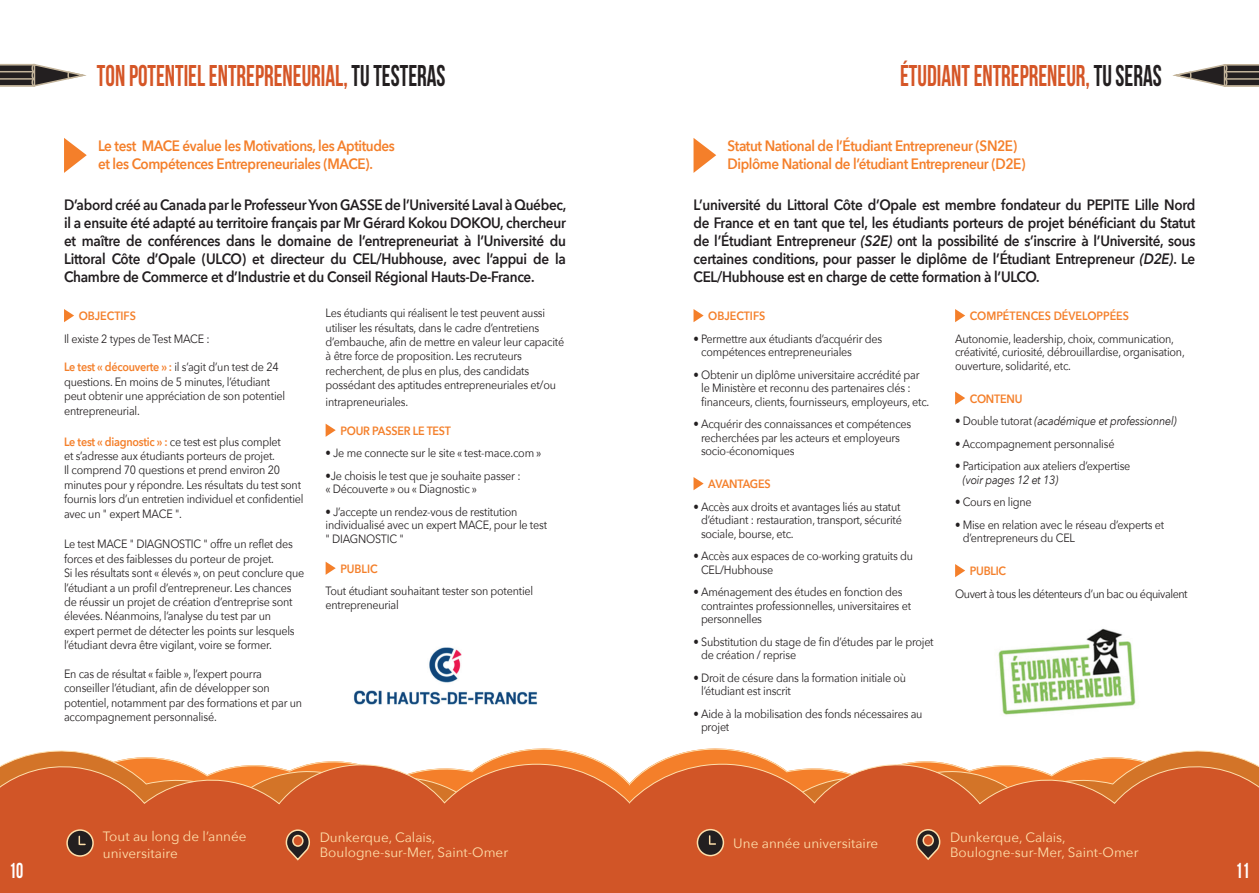
<style>
.page{position:relative;width:1259px;height:893px;background:#fff}
.page>*{position:absolute;margin:0;border:0;box-sizing:border-box;transform-origin:0 0}
.t1{font:30px "Bebas Neue";color:#d55627;scale:.8 1}
.t2{font:21.6px "Bebas Neue";color:#fff;scale:.83 1}
.t3{font:600 15px/18px "Avenir Next";letter-spacing:-.02em;color:#211d1f;text-align:justify;scale:.9 1}
.t4{font:600 15px/18px "Avenir Next";letter-spacing:-.03em;color:#f47f2a;scale:.9 1}
.t5{font:13.5px/15px "Avenir Next";color:#fedfab}
.t6{font:12px/14.4px "Avenir Next";letter-spacing:-.02em;color:#231f20;scale:.9 1}
.t7{font:600 12px "Avenir Next";color:#f47f2a;scale:.9 1}
.t8{font:italic 12px "Avenir Next";letter-spacing:-.02em;color:#231f20;scale:.9 1}
.t9{font:12px "Avenir Next";letter-spacing:-.04em;color:#231f20;scale:.9 1}
.t10{font:600 12px "Avenir Next";letter-spacing:-.02em;color:#f47f2a;scale:.9 1}
.t11{font:600 12px "Avenir Next";letter-spacing:-.03em;color:#f47f2a;scale:.9 1}
.s1{color:#231f20}
.s2{font-weight:600;color:#f47f2a}
.s3{font-style:italic}
.s4{font-style:normal}
</style>
<div class="page">
<img style="left:353px;top:647px;width:185px;height:58px">
<svg style="left:13px;top:749px;width:584px;height:11px"></svg>
<svg style="left:0;top:760px;width:629px;height:133px;background:#d5602f"></svg>
<svg style="left:64px;top:138px;width:23px;height:35px"></svg>
<svg style="left:64px;top:309px;width:10px;height:13px"></svg>
<svg style="left:326px;top:424px;width:10px;height:13px"></svg>
<svg style="left:326px;top:562px;width:10px;height:13px"></svg>
<svg style="left:693px;top:309px;width:10px;height:13px"></svg>
<svg style="left:693px;top:477px;width:10px;height:13px"></svg>
<svg style="left:955px;top:309px;width:10px;height:13px"></svg>
<svg style="left:955px;top:391px;width:10px;height:14px"></svg>
<svg style="left:955px;top:564px;width:10px;height:13px"></svg>
<svg style="left:662px;top:749px;width:584px;height:11px"></svg>
<svg style="left:629px;top:760px;width:630px;height:133px;background:#d56030"></svg>
<svg style="left:915px;top:828px;width:26px;height:33px"></svg>
<div style="left:697px;top:830px;width:26px;height:26px;background:#231f20;border-radius:50%"></div>
<div style="left:696px;top:829px;width:28px;height:27px;border:2px solid #fedfab;border-radius:50%"></div>
<svg style="left:709px;top:836px;width:6px;height:9px"></svg>
<svg style="left:693px;top:138px;width:23px;height:35px"></svg>
<svg style="left:1172px;top:64px;width:87px;height:23px"></svg>
<svg style="left:0;top:63px;width:87px;height:24px"></svg>
<svg style="left:285px;top:829px;width:26px;height:33px"></svg>
<svg style="left:67px;top:830px;width:26px;height:26px"></svg>
<div style="left:66px;top:829px;width:28px;height:28px;border:2px solid #fedfab;border-radius:50%"></div>
<svg style="left:79px;top:836px;width:6px;height:9px"></svg>
<img style="left:998px;top:628px;width:138px;height:87px">
<h1 class="t1" style="left:97px;top:60px;width:436px">TON POTENTIEL ENTREPRENEURIAL, <span class="s1">TU TESTERAS</span></h1>
<p class="t4" style="left:98px;top:136px;width:331px;text-indent:84px">évalue les Motivations, les Aptitudes et les Compétences Entrepreneuriales (MACE).</p>
<p class="t4" style="left:98px;top:136px;width:73px">Le test MACE</p>
<p class="t3" style="left:64px;top:196px;width:559px">D’abord créé au Canada par le Professeur Yvon GASSE de l’Université Laval à Québec, il a ensuite été adapté au territoire français par Mr Gérard Kokou DOKOU</p>
<p class="t3" style="left:64px;top:214px;width:559px;text-indent:436px">, chercheur et maître de conférences dans le domaine de l’entrepreneuriat à l’Université du Littoral Côte d’Opale (ULCO) et directeur du CEL/Hubhouse, avec l’appui de la Chambre de Commerce et d’I ndustrie et du Conseil Régional Hauts-De-France.</p>
<p class="t7" style="left:79px;top:306px;width:63px">Obj ectifs</p>
<p class="t6" style="left:64px;top:331px;width:163px">Il existe 2 types de Test MACE :</p>
<p class="t6" style="left:64px;top:359px;width:247px"><span class="s2">Le test « découverte » :</span> il s’agit d’un test de 24 questions. En moins de 5 minutes, l’étudiant peut obtenir une appréciation de son potentiel entrepreneurial.</p>
<p class="t6" style="left:64px;top:434px;width:268px"><span class="s2">Le test « diagnostic » :</span> ce test est plus complet<br>et s’adresse aux étudiants porteurs de projet.<br>Il comprend 70 questions et prend environ 20 minutes pour y répondre. Les résultats du test sont fournis lors d’un entretien individuel et confidentiel avec un " expert MACE ".</p>
<p class="t6" style="left:64px;top:536px;width:268px">Le test MACE " DIAGNOSTIC " offre un reflet des forces et des faiblesses du porteur de projet.<br>Si les résultats sont « élevés », on peut conclure que l’étudiant a un profil d’entrepreneur. Les chances de réussir un projet de création d’entreprise sont élevées. Néanmoins, l’analyse du test par un expert permet de détecter les points sur lesquels l’étudiant devra être vigilant, voire se former.</p>
<p class="t6" style="left:64px;top:666px;width:266px">En cas de résultat « faible », l’expert pourra conseiller l’étudiant, afin de développer son potentiel, notamment par des formations et par un accompagnement personnalisé.</p>
<p class="t6" style="left:326px;top:305px;width:267px">Les étudiants qui réalisent le test peuvent aussi utiliser les résultats, dans le cadre d’entretiens d’embauche, afin de mettre en valeur leur capacité à être force de proposition. Les recruteurs recherchent, de plus en plus, des candidats possédant des aptitudes entrepreneuriales et/ou</p>
<p class="t6" style="left:326px;top:394px;width:93px">intrapreneuriales.</p>
<p class="t10" style="left:340px;top:420px;width:124px">pour pass er le test</p>
<p class="t6" style="left:326px;top:445px;width:241px">• Je me connecte sur le site « test-mace.com »</p>
<p class="t6" style="left:326px;top:468px;width:218px;line-height:13.5px">•Je choisis le test que je souhaite passer : « Découverte » ou « Diagnostic »</p>
<p class="t6" style="left:326px;top:504px;width:248px;line-height:13.5px">• J’accepte un rendez-vous de restitution individualisé avec un expert MACE, pour le test " DIAGNOSTIC "</p>
<p class="t7" style="left:340px;top:558px;width:43px">public</p>
<p class="t6" style="left:326px;top:584px;width:232px;line-height:13.5px">Tout étudiant souhaitant tester son potentiel entrepreneurial</p>
<h2 class="t2" style="left:9px;top:859px;width:19px">10</h2>
<p class="t5" style="left:103px;top:828px;width:145px;line-height:16.5px">Tout au long de l’année universitaire</p>
<p class="t5" style="left:320px;top:829px;width:190px">Dunkerque, Calais,<br>Boulogne-sur-Mer, Saint-Omer</p>
<h1 class="t1" style="left:900px;top:60px;width:327px">ÉTUDIANT ENTREPRENEUR, <span class="s1">TU SERAS</span></h1>
<p class="t4" style="left:727px;top:136px;width:332px">Statut National de l’Étudiant Entrepreneur (SN 2E)<br>Diplôme National de l’étudiant Entrepreneur (D2E)</p>
<p class="t3" style="left:693px;top:196px;width:559px">L’université du Littoral Côte d’Opale est membre fondateur du PEPITE Lille Nord de France et en tant que tel, les étudiants porteurs de projet bénéficiant du Statut de l’Étudiant Entrepreneur <span class="s3">(S2E)</span> ont la possibilité de s’inscrire à l’Université, sous certaines conditions, pour passer le diplôme de l’Étudiant Entrepreneur <span class="s3">(D2E)</span>. Le CEL/Hubhouse est en charge de cette formation à l’ULCO.</p>
<p class="t7" style="left:708px;top:306px;width:63px">Obj ectifs</p>
<p class="t6" style="left:701px;top:331px;width:203px;line-height:13.5px;text-indent:-8px">• Permettre aux étudiants d’acquérir des compétences entrepreneuriales</p>
<p class="t6" style="left:701px;top:367px;width:255px;line-height:13.5px;text-indent:-8px">• Obtenir un diplôme universitaire accrédité par le Ministère et reconnu des partenaires clés : financeurs, clients, fournisseurs, employeurs, etc.</p>
<p class="t6" style="left:701px;top:417px;width:235px;line-height:13.5px;text-indent:-7px">• Acquérir des connaissances et compétences recherchées par les acteurs et employeurs socio-économiques</p>
<p class="t11" style="left:708px;top:474px;width:69px">Avantages</p>
<p class="t6" style="left:701px;top:499px;width:225px;line-height:13.5px;text-indent:-7px">• Accès aux droits et avantages liés au statut d’étudiant : restauration, transport, sécurité sociale, bourse, etc.</p>
<p class="t6" style="left:701px;top:549px;width:237px;line-height:13.5px;text-indent:-7px">• Accès aux espaces de co-working gratuits du<br>CEL/Hubhouse</p>
<p class="t6" style="left:701px;top:585px;width:235px;line-height:13.5px;text-indent:-7px">• Aménagement des études en fonction des contraintes professionnelles, universitaires et personnelles</p>
<p class="t6" style="left:701px;top:634px;width:260px;line-height:13.5px;text-indent:-8px">• Substitution du stage de fin d’études par le projet de création / reprise</p>
<p class="t6" style="left:701px;top:670px;width:229px;line-height:13.5px;text-indent:-8px">• Droit de césure dans la formation initiale où l’étudiant est inscrit</p>
<p class="t6" style="left:701px;top:706px;width:248px;line-height:13.5px;text-indent:-7px">• Aide à la mobilisation des fonds nécessaires au projet</p>
<p class="t7" style="left:970px;top:306px;width:177px">Compétences développées</p>
<p class="t6" style="left:955px;top:331px;width:257px;line-height:13.5px">Autonomie, leadership, choix, communication, créativité, curiosité, débrouillardise, organisation, ouverture, solidarité, etc.</p>
<p class="t7" style="left:970px;top:388px;width:60px">Contenu</p>
<p class="t8" style="left:955px;top:411px;width:248px"><span class="s4">• Double tutorat</span> (académique et professionnel)</p>
<p class="t6" style="left:955px;top:436px;width:179px">• Accompagnement personnalisé</p>
<p class="t6" style="left:955px;top:458px;width:196px">• Participation aux ateliers d’expertise</p>
<p class="t8" style="left:962px;top:469px;width:108px">(voir pages 12 et 13)</p>
<p class="t6" style="left:955px;top:494px;width:87px">• Cours en ligne</p>
<p class="t6" style="left:962px;top:517px;width:225px;line-height:13.5px;text-indent:-8px">• Mise en relation avec le réseau d’experts et d’entrepreneurs du CEL</p>
<p class="t7" style="left:970px;top:561px;width:42px">Public</p>
<p class="t9" style="left:955px;top:583px;width:260px">Ouvert à tous les détenteurs d’un bac ou équivalent</p>
<p class="t5" style="left:733px;top:835px;width:147px">Une année universitaire</p>
<p class="t5" style="left:950px;top:829px;width:190px">Dunkerque, Calais,<br>Boulogne-sur-Mer, Saint-Omer</p>
<h2 class="t2" style="left:1235px;top:859px;width:19px">11</h2>
</div>
